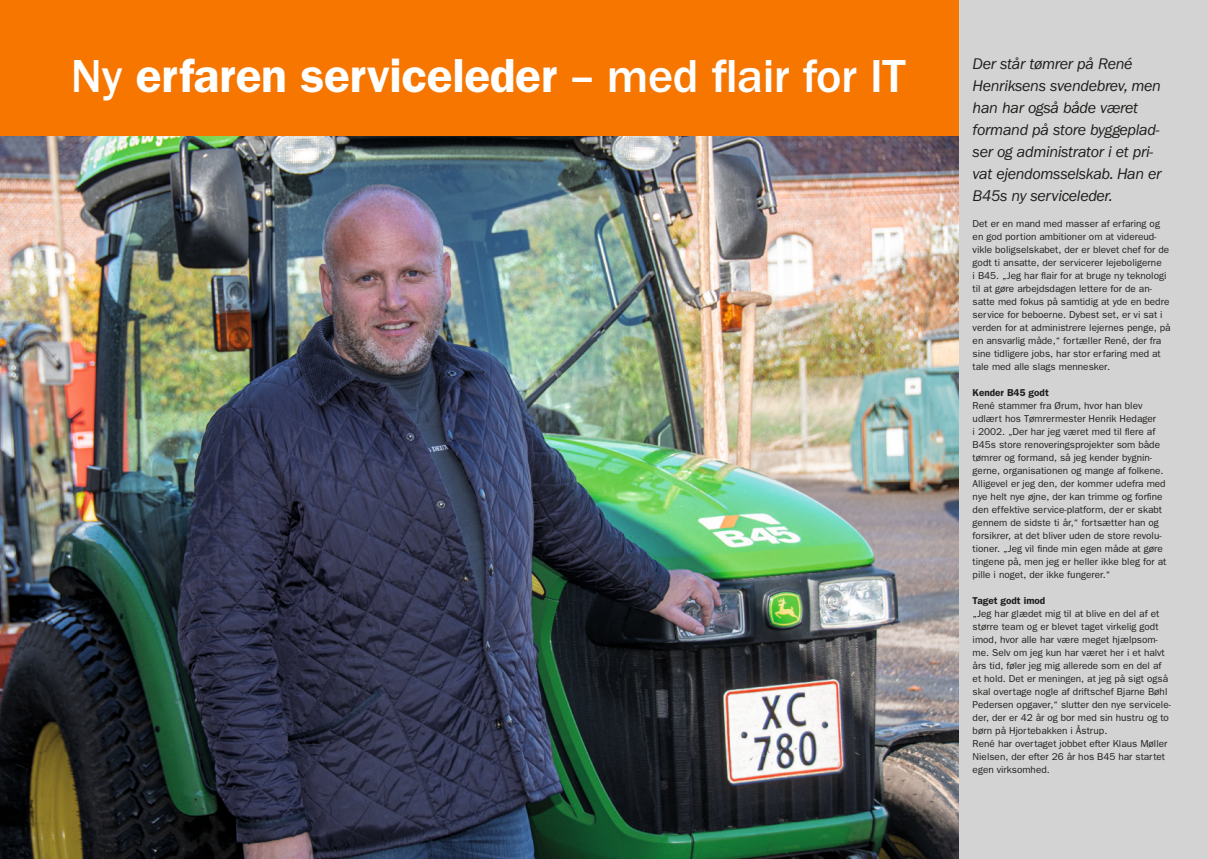
<style>
.page{position:relative;width:1208px;height:859px;background:#fff}
.page>*{position:absolute;margin:0;border:0;box-sizing:border-box;transform-origin:0 0}
.t1{font:600 48px "Franklin Gothic";letter-spacing:-.01em;color:#fff}
.t2{font:italic 16px/22px "Franklin Gothic";letter-spacing:-.02em;color:#201e1c}
.t3{font:10px/13px "Franklin Gothic";color:#201e1c}
.t4{font:600 10px "Franklin Gothic";color:#201e1c}
.s1{font-weight:500}
</style>
<div class="page">
<div style="left:958px;top:0;width:250px;height:859px;background:#d3d3d3"></div>
<div style="left:0;top:0;width:958px;height:136px;background:#f77600"></div>
<img style="left:0;top:136px;width:958px;height:723px">
<h1 class="t1" style="left:71px;top:47px;width:836px"><span class="s1">Ny</span> erfaren serviceleder <span class="s1">– med flair for IT</span></h1>
<h2 class="t2" style="left:972px;top:53px;width:190px">Der står tømrer på René<br>Henriksens svendebrev, men han har også både været formand på store byggeplad&shy;ser og administrator i et pri&shy;vat ejendomsselskab. Han er<br>B45s ny serviceleder.</h2>
<p class="t3" style="left:972px;top:217px;width:199px">Det er en mand med masser af erfaring og en god portion ambitioner om at videreud&shy;vikle boligselskabet, der er blevet chef for de godt ti ansatte, der servicerer lejeboligerne<br>i B45. „Jeg har flair for at bruge ny teknologi til at gøre arbejdsdagen lettere for de an&shy;satte med fokus på samtidig at yde en bedre service for beboerne. Dybest set, er vi sat i verden for at administrere lejernes penge, på en ansvarlig måde,“ fortæller René, der fra sine tidligere jobs, har stor erfaring med at tale med alle slags mennesker.</p>
<p class="t4" style="left:972px;top:386px;width:78px">Kender B45 godt</p>
<p class="t3" style="left:972px;top:399px;width:195px">René stammer fra Ørum, hvor han blev udlært hos Tømrermester Henrik Hedager<br>i 2002. „Der har jeg været med til flere af B45s store renoveringsprojekter som både tømrer og formand, så jeg kender bygnin&shy;gerne, organisationen og mange af folkene.<br>Alligevel er jeg den, der kommer udefra med nye helt nye øjne, der kan trimme og forfine den effektive service-platform, der er skabt gennem de sidste ti år,“ fortsætter han og forsikrer, at det bliver uden de store revolu&shy;tioner. „Jeg vil finde min egen måde at gøre tingene på, men jeg er heller ikke bleg for at pille i noget, der ikke fungerer.“</p>
<p class="t4" style="left:972px;top:594px;width:74px">Taget godt imod</p>
<p class="t3" style="left:972px;top:607px;width:200px">„Jeg har glædet mig til at blive en del af et større team og er blevet taget virkelig godt imod, hvor alle har være meget hjælpsom&shy;me. Selv om jeg kun har været her i et halvt års tid, føler jeg mig allerede som en del af et hold. Det er meningen, at jeg på sigt også skal overtage nogle af driftschef Bjarne Bøhl Pedersen opgaver,“ slutter den nye servicele&shy;der, der er 42 år og bor med sin hustru og to børn på Hjortebakken i Åstrup.<br>René har overtaget jobbet efter Klaus Møller Nielsen, der efter 26 år hos B45 har startet egen virksomhed.</p>
</div>
